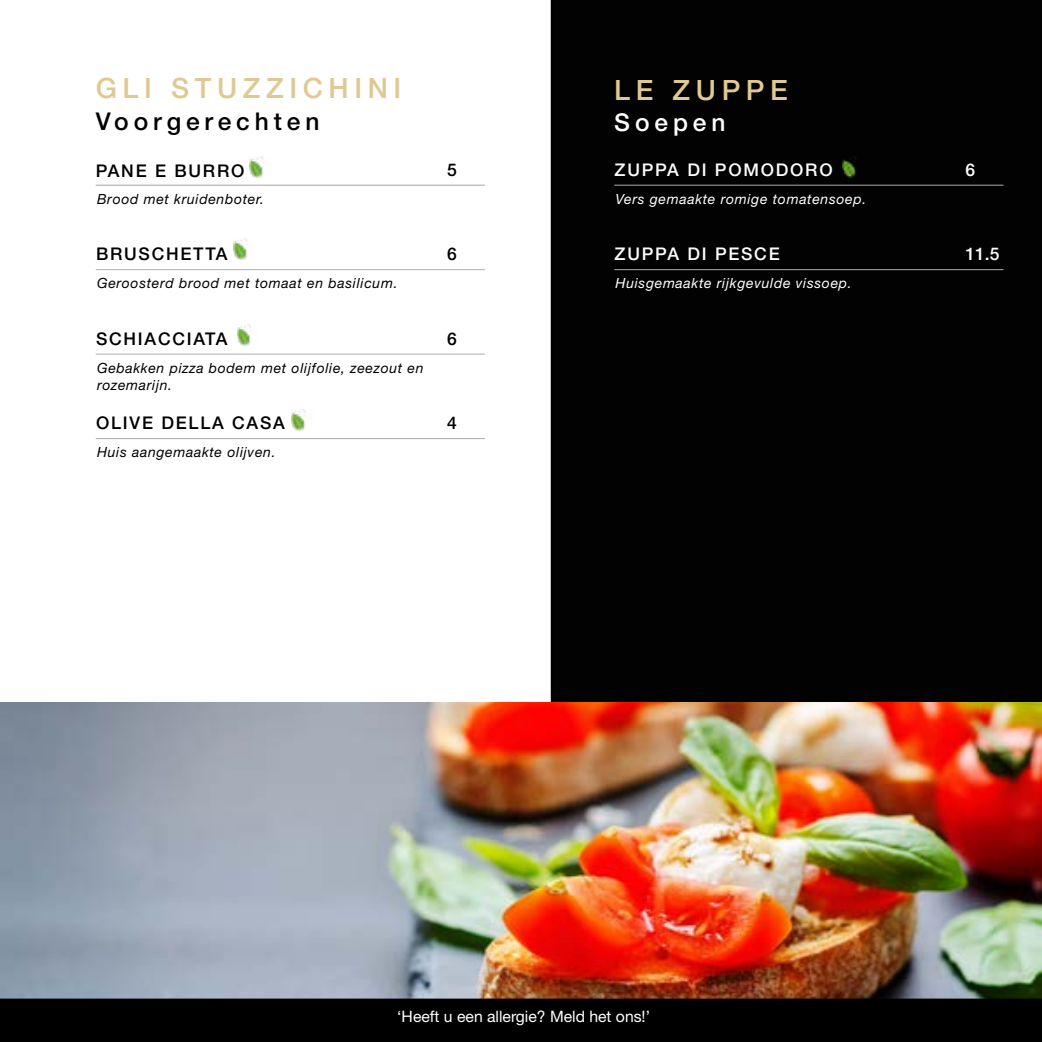
<style>
.page{position:relative;width:1042px;height:1042px;background:#fff}
.page>*{position:absolute;margin:0;border:0;box-sizing:border-box;transform-origin:0 0}
.t1{font:500 28px "Helvetica Neue LT Std";letter-spacing:.2em;color:#e0c893}
.t2{font:500 24.5px "Helvetica Neue LT Std";letter-spacing:.2em;color:#000}
.t3{font:500 24.5px "Helvetica Neue LT Std";letter-spacing:.2em;color:#fff}
.t4{font:500 17.5px "Helvetica Neue LT Std";letter-spacing:.1em;color:#000}
.t5{font:500 17.5px "Helvetica Neue LT Std";letter-spacing:.1em;color:#fbfbfb}
.t6{font:500 17.5px "Helvetica Neue LT Std";color:#fff}
.t7{font:15.75px "Helvetica Neue";color:#fff}
.t8{font:italic 14px/17.5px "Helvetica Neue LT Std";letter-spacing:.05em;color:#000}
.t9{font:italic 14px "Helvetica Neue LT Std";letter-spacing:.05em;color:#fff}
</style>
<div class="page">
<div style="left:551px;top:0;width:491px;height:702px;background:#020202"></div>
<hr style="left:614px;top:185px;width:389px;height:1px;background:#afacac">
<hr style="left:614px;top:269px;width:389px;height:1px;background:#afacac">
<hr style="left:96px;top:185px;width:389px;height:1px;background:#a5a5a5">
<hr style="left:96px;top:269px;width:389px;height:1px;background:#afacac">
<hr style="left:96px;top:354px;width:389px;height:1px;background:#afacac">
<hr style="left:96px;top:438px;width:389px;height:1px;background:#afacac">
<img style="left:250px;top:157px;width:14px;height:21px">
<img style="left:233px;top:238px;width:15px;height:21px">
<img style="left:237px;top:324px;width:14px;height:21px">
<img style="left:291px;top:409px;width:15px;height:21px">
<img style="left:842px;top:157px;width:21px;height:21px">
<img style="left:0;top:702px;width:1042px;height:296px">
<svg style="left:0;top:998px;width:1042px;height:44px;background:#282321"></svg>
<div style="left:1px;top:1000px;width:1041px;height:42px;background:#000"></div>
<h1 class="t1" style="left:96px;top:71px;width:307px">GLI STUZZICHINI</h1>
<h2 class="t2" style="left:96px;top:106px;width:225px">Voorgerechten</h2>
<p class="t4" style="left:96px;top:160px;width:150px">PANE E BURRO</p>
<p class="t4" style="left:447px;top:159px;width:11px">5</p>
<p class="t8" style="left:97px;top:190px;width:169px">Brood met kruidenboter.</p>
<p class="t4" style="left:96px;top:243px;width:133px">BRUSCHETTA</p>
<p class="t8" style="left:97px;top:274px;width:302px">Geroosterd brood met tomaat en basilicum.</p>
<p class="t4" style="left:96px;top:328px;width:133px">SCHIACCIATA</p>
<p class="t8" style="left:97px;top:359px;width:328px">Gebakken pizza bodem met olijfolie, zeezout en rozemarijn.</p>
<p class="t4" style="left:96px;top:412px;width:190px">OLIVE DELLA CASA</p>
<p class="t8" style="left:97px;top:443px;width:180px">Huis aangemaakte olijven.</p>
<p class="t4" style="left:447px;top:243px;width:11px">6</p>
<p class="t4" style="left:447px;top:328px;width:11px">6</p>
<p class="t4" style="left:447px;top:412px;width:11px">4</p>
<h1 class="t1" style="left:614px;top:73px;width:175px">LE ZUPPE</h1>
<h2 class="t3" style="left:614px;top:108px;width:113px">Soepen</h2>
<p class="t5" style="left:614px;top:159px;width:219px">ZUPPA DI POMODORO</p>
<p class="t9" style="left:615px;top:190px;width:252px">Vers gemaakte romige tomatensoep.</p>
<p class="t5" style="left:614px;top:243px;width:167px">ZUPPA DI PESCE</p>
<p class="t9" style="left:615px;top:275px;width:238px">Huisgemaakte rijkgevulde vissoep.</p>
<p class="t6" style="left:965px;top:159px;width:11px">6</p>
<p class="t5" style="left:965px;top:243px;width:36px">11.5</p>
<p class="t7" style="left:397px;top:1007px;width:254px">‘Heeft u een allergie? Meld het ons!’</p>
</div>
